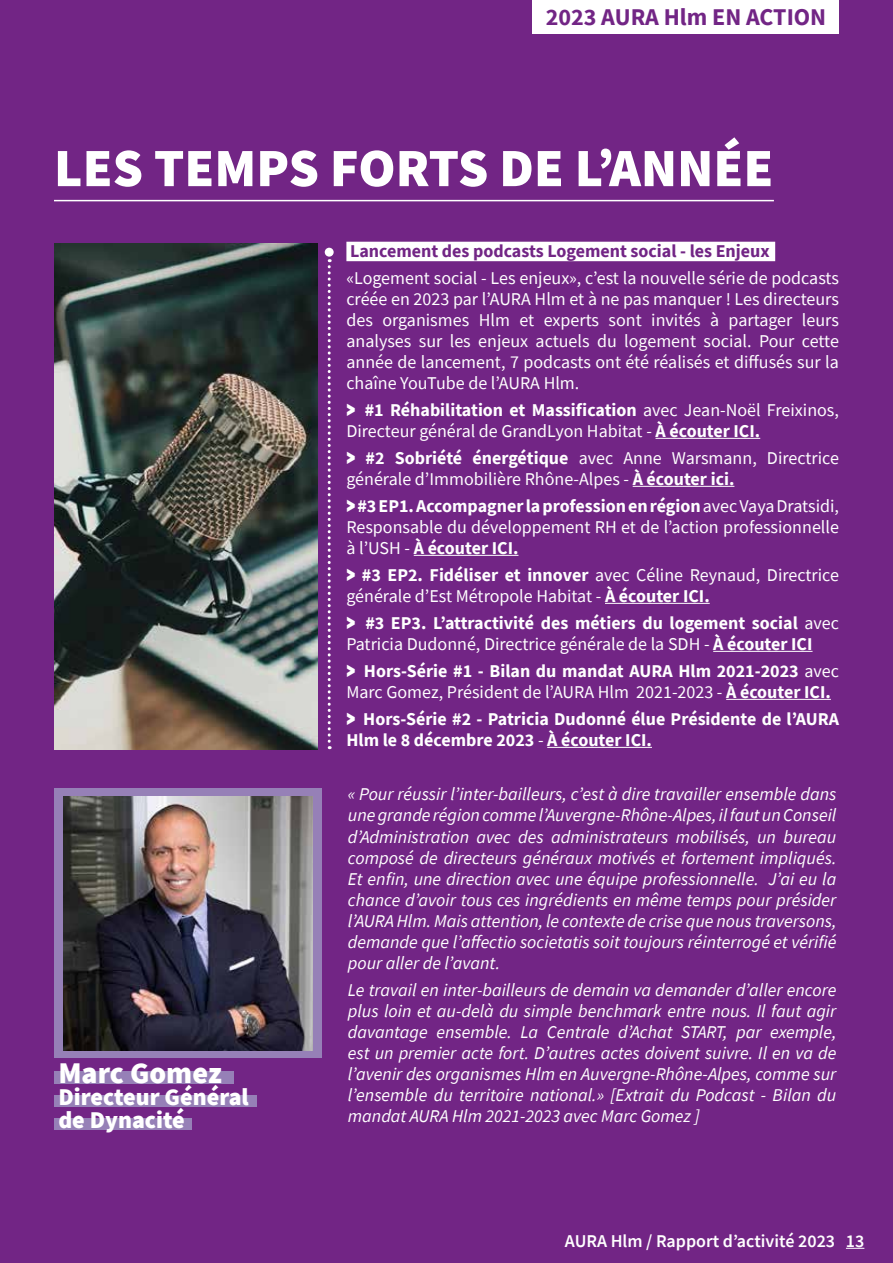
<style>
.page{position:relative;width:893px;height:1263px;background:#722585}
.page>*{position:absolute;margin:0;border:0;box-sizing:border-box;transform-origin:0 0}
.t1{font:900 54px "Source Sans Pro";color:#fff}
.t2{font:900 30px "Source Sans Pro";color:#fff}
.t3{font:900 24px/22.5px "Source Sans Pro";color:#fff}
.t4{font:700 24px "Source Sans Pro";color:#722585}
.t5{font:italic 18px/21px "Source Sans Pro";color:#fff;text-align:justify}
.t6{font:18px/21px "Source Sans Pro";color:#fff}
.t7{font:700 18px/21px "Source Sans Pro";color:#fff}
.t8{font:700 18px "Source Sans Pro";color:#722585}
.t9{font:600 18px "Source Sans Pro";color:#fff}
.s1{font-family:"Latin Wide"}
.s2{font-weight:700}
.s3{font-family:"Latin Wide";font-weight:400}
.s4{font-weight:400}
</style>
<div class="page">
<svg style="left:846px;top:1248px;width:18px;height:1px"></svg>
<div style="left:533px;top:0;width:306px;height:33px;background:#fff"></div>
<div style="left:346px;top:242px;width:429px;height:19px;background:#fff"></div>
<hr style="left:655px;top:438px;width:105px;height:1px;background:#fff">
<hr style="left:633px;top:486px;width:101px;height:1px;background:#fff">
<hr style="left:414px;top:555px;width:104px;height:1px;background:#fff">
<hr style="left:605px;top:603px;width:105px;height:1px;background:#fff">
<hr style="left:713px;top:651px;width:99px;height:1px;background:#fff">
<hr style="left:726px;top:699px;width:105px;height:1px;background:#fff">
<hr style="left:547px;top:747px;width:105px;height:1px;background:#fff">
<svg style="left:328px;top:259px;width:3px;height:490px"></svg>
<div style="left:325px;top:248px;width:9px;height:9px;background:#fff;border-radius:50%"></div>
<hr style="left:54px;top:200px;width:720px;height:1px;background:#fff">
<img style="left:54px;top:243px;width:263px;height:507px">
<div style="left:55px;top:788px;width:267px;height:269px;background:#9680b7"></div>
<img style="left:63px;top:796px;width:249px;height:254px">
<div style="left:54px;top:1071px;width:180px;height:13px;background:#9680b7"></div>
<div style="left:54px;top:1095px;width:202px;height:11px;background:#9680b7"></div>
<div style="left:54px;top:1118px;width:138px;height:11px;background:#9680b7"></div>
<h3 class="t4" style="left:546px;top:0;width:282px">2023 AURA Hlm EN ACTION</h3>
<h1 class="t1" style="left:54px;top:131px;width:721px">LES TEMPS FORTS DE L’ANNÉE</h1>
<h2 class="t2" style="left:58px;top:1052px;width:165px">Marc Gomez</h2>
<h3 class="t3" style="left:58px;top:1086px;width:192px">Directeur Général de Dynacité</h3>
<p class="t8" style="left:350px;top:239px;width:421px">Lancement des podcasts Logement social - les Enjeux</p>
<p class="t6" style="left:346px;top:267px;width:494px;text-align:justify">«Logement social - Les enjeux», c’est la nouvelle série de podcasts créée en 2023 par l’AURA Hlm et à ne pas manquer ! Les directeurs des organismes Hlm et experts sont invités à partager leurs analyses sur les enjeux actuels du logement social. Pour cette année de lancement, 7 podcasts ont été réalisés et diffusés sur la chaîne YouTube de l’AURA Hlm.</p>
<p class="t6" style="left:346px;top:399px;width:494px"><span class="s1">&gt;</span> <span class="s2">#1 Réhabilitation et Massification</span> avec Jean-Noël Freixinos,<br>Directeur général de GrandLyon Habitat - <span class="s2">À écouter ICI.</span></p>
<p class="t6" style="left:346px;top:447px;width:494px"><span class="s1">&gt;</span> <span class="s2">#2 Sobriété énergétique</span> avec Anne Warsmann, Directrice générale d’Immobilière Rhône-Alpes - <span class="s2">À écouter ici.</span></p>
<p class="t6" style="left:346px;top:495px;width:494px;text-align:justify"><span class="s1">&gt;</span><span class="s2">#3 EP1. Accompagner la profession en région</span> avec Vaya Dratsidi, Responsable du développement RH et de l’action professionnelle à l’USH - <span class="s2">À écouter ICI.</span></p>
<p class="t6" style="left:346px;top:564px;width:494px"><span class="s1">&gt;</span> <span class="s2">#3 EP2. Fidéliser et innover</span> avec Céline Reynaud, Directrice générale d’Est Métropole Habitat - <span class="s2">À écouter ICI.</span></p>
<p class="t7" style="left:346px;top:612px;width:494px"><span class="s3">&gt;</span> #3 EP3. L’attractivité des métiers du logement social <span class="s4">avec<br>Patricia Dudonné, Directrice générale de la SDH -</span> À écouter ICI</p>
<p class="t7" style="left:346px;top:660px;width:494px"><span class="s3">&gt;</span> Hors-Série #1 - Bilan du mandat AURA Hlm 2021-2023 <span class="s4">avec<br>Marc Gomez, Président de l’AURA Hlm 2021-2023 -</span> À écouter ICI.</p>
<p class="t7" style="left:346px;top:708px;width:494px"><span class="s3">&gt;</span> Hors-Série #2 - Patricia Dudonné élue Présidente de l’AURA<br>Hlm le 8 décembre 2023 <span class="s4">-</span> À écouter ICI.</p>
<p class="t5" style="left:348px;top:784px;width:490px">« Pour réussir l’inter-bailleurs, c’est à dire travailler ensemble dans une grande région comme l’Auvergne-Rhône-Alpes, il faut un Conseil d’Administration avec des administrateurs mobilisés, un bureau composé de directeurs généraux motivés et fortement impliqués.<br>Et enfin, une direction avec une équipe professionnelle. J’ai eu la chance d’avoir tous ces ingrédients en même temps pour présider l’AURA Hlm. Mais attention, le contexte de crise que nous traversons, demande que l’affectio societatis soit toujours réinterrogé et vérifié pour aller de l’avant.</p>
<p class="t5" style="left:348px;top:979px;width:490px">Le travail en inter-bailleurs de demain va demander d’aller encore plus loin et au-delà du simple benchmark entre nous. Il faut agir davantage ensemble. La Centrale d’Achat START, par exemple, est un premier acte fort. D’autres actes doivent suivre. Il en va de l’avenir des organismes Hlm en Auvergne-Rhône-Alpes, comme sur l’ensemble du territoire national.» [Extrait du Podcast - Bilan du mandat AURA Hlm 2021-2023 avec Marc Gomez ]</p>
<p class="t9" style="left:565px;top:1229px;width:301px">AURA Hlm / Rapport d’activité 2023 13</p>
</div>
